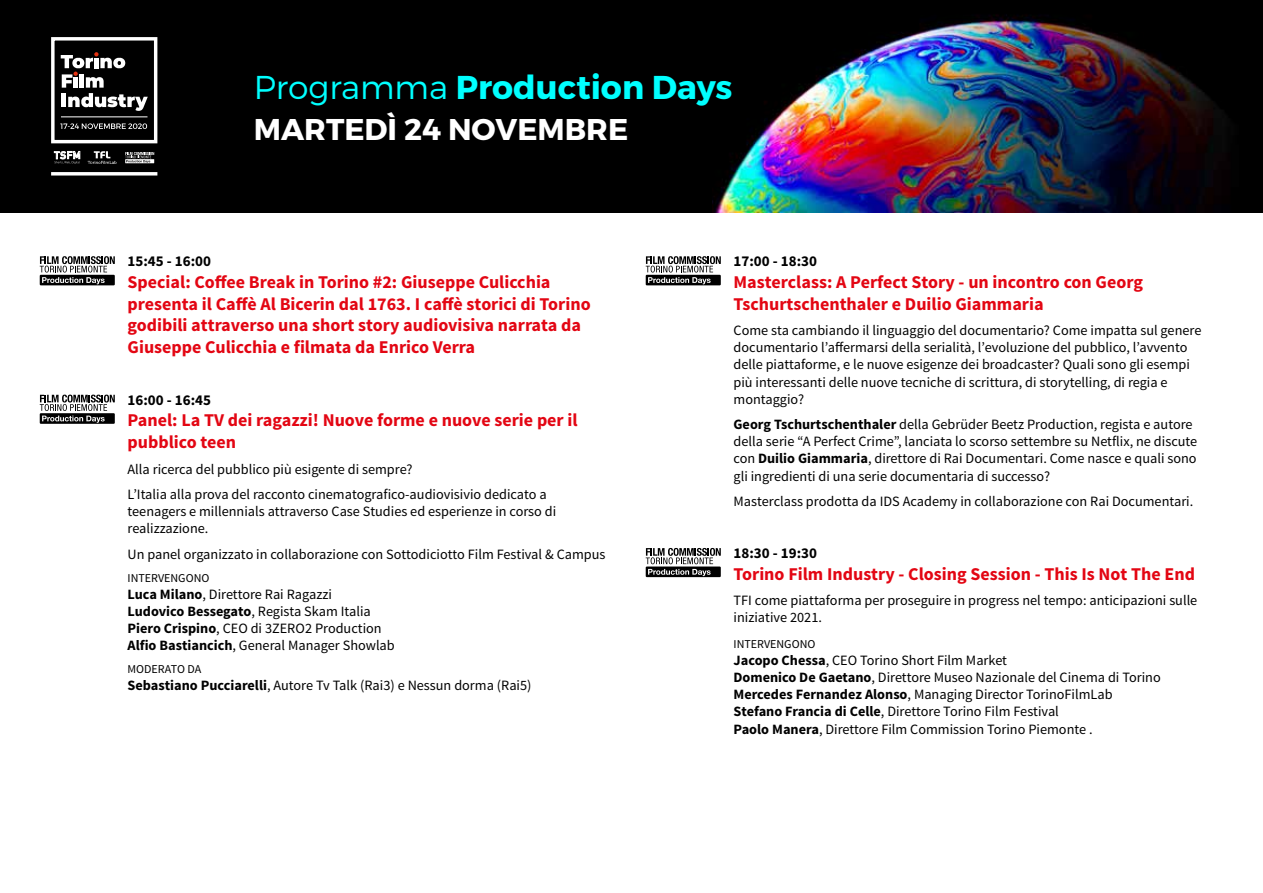
<style>
.page{position:relative;width:1263px;height:893px;background:#fff}
.page>*{position:absolute;margin:0;border:0;box-sizing:border-box;transform-origin:0 0}
.t1{font:33px "Trueno Bd";color:#0ff}
.t2{font:30px "Trueno Bd";color:#fff}
.t3{font:700 18px/21.6px "Source Sans Pro";color:#e30613}
.t4{font:700 15px "Source Sans Pro";color:#000}
.t5{font:14.25px/17.1px "Source Sans Pro";color:#000}
.t6{font:12px "Source Sans Pro";color:#000}
.s1{font-family:"Trueno Lt"}
.s2{font-weight:700}
</style>
<div class="page">
<div style="left:0;top:0;width:1263px;height:213px;background:#000"></div>
<img style="left:712px;top:15px;width:512px;height:198px">
<hr style="left:61px;top:117px;width:86px;height:1px;background:#fff">
<svg style="left:61px;top:52px;width:87px;height:59px"></svg>
<div style="left:51px;top:37px;width:106px;height:106px;border:3px solid #fff"></div>
<svg style="left:51px;top:172px;width:106px;height:4px"></svg>
<svg style="left:125px;top:152px;width:29px;height:11px"></svg>
<svg style="left:54px;top:151px;width:26px;height:13px"></svg>
<svg style="left:88px;top:151px;width:28px;height:13px"></svg>
<svg style="left:60px;top:123px;width:87px;height:6px"></svg>
<svg style="left:40px;top:256px;width:75px;height:29px"></svg>
<svg style="left:40px;top:395px;width:75px;height:29px"></svg>
<svg style="left:646px;top:256px;width:75px;height:29px"></svg>
<svg style="left:646px;top:548px;width:75px;height:29px"></svg>
<h1 class="t1" style="left:254px;top:66px;width:480px"><span class="s1">Programma</span> Production Days</h1>
<h2 class="t2" style="left:254px;top:110px;width:376px">MARTEDÌ 24 NOVEMBRE</h2>
<p class="t4" style="left:128px;top:252px;width:85px">15:45 - 16:00</p>
<p class="t3" style="left:128px;top:272px;width:465px">Special: Coffee Break in Torino #2: Giuseppe Culicchia presenta il Caffè Al Bicerin dal 1763. I caffè storici di Torino godibili attraverso una short story audiovisiva narrata da Giuseppe Culicchia e filmata da Enrico Verra</p>
<p class="t4" style="left:128px;top:390px;width:85px">16:00 - 16:45</p>
<p class="t3" style="left:128px;top:410px;width:452px">Panel: La TV dei ragazzi! Nuove forme e nuove serie per il pubblico teen</p>
<p class="t5" style="left:128px;top:456px;width:421px;line-height:25.7px">Alla ricerca del pubblico più esigente di sempre?<br>L’Italia alla prova del racconto cinematografico-audiovisivio dedicato a</p>
<p class="t5" style="left:128px;top:503px;width:430px">teenagers e millennials attraverso Case Studies ed esperienze in corso di realizzazione.</p>
<p class="t5" style="left:128px;top:546px;width:479px">Un panel organizzato in collaborazione con Sottodiciotto Film Festival &amp; Campus</p>
<p class="t6" style="left:128px;top:570px;width:83px">INTERVENGONO</p>
<p class="t5" style="left:128px;top:586px;width:269px"><span class="s2">Luca Milano</span>, Direttore Rai Ragazzi<br><span class="s2">Ludovico Bessegato</span>, Regista Skam Italia <span class="s2">Piero Crispino</span>, CEO di 3ZERO2 Production <span class="s2">Alfio Bastiancich</span>, General Manager Showlab</p>
<p class="t6" style="left:128px;top:662px;width:75px">MODERATO DA</p>
<p class="t5" style="left:128px;top:677px;width:405px"><span class="s2">Sebastiano Pucciarelli</span>, Autore Tv Talk (Rai3) e Nessun dorma (Rai5)</p>
<p class="t4" style="left:733px;top:252px;width:85px">17:00 - 18:30</p>
<p class="t3" style="left:733px;top:272px;width:411px">Masterclass: A Perfect Story - un incontro con Georg<br>Tschurtschenthaler e Duilio Giammaria</p>
<p class="t5" style="left:733px;top:322px;width:469px">Come sta cambiando il linguaggio del documentario? Come impatta sul genere documentario l’affermarsi della serialità, l’evoluzione del pubblico, l’avvento delle piattaforme, e le nuove esigenze dei broadcaster? Quali sono gli esempi più interessanti delle nuove tecniche di scrittura, di storytelling, di regia e montaggio?</p>
<p class="t5" style="left:733px;top:416px;width:465px"><span class="s2">Georg Tschurtschenthaler</span> della Gebrüder Beetz Production, regista e autore della serie “A Perfect Crime”, lanciata lo scorso settembre su Netflix, ne discute con <span class="s2">Duilio Giammaria</span>, direttore di Rai Documentari. Come nasce e quali sono gli ingredienti di una serie documentaria di successo?</p>
<p class="t5" style="left:733px;top:493px;width:461px">Masterclass prodotta da IDS Academy in collaborazione con Rai Documentari.</p>
<p class="t4" style="left:733px;top:543px;width:85px">18:30 - 19:30</p>
<p class="t3" style="left:733px;top:564px;width:463px">Torino Film Industry - Closing Session - This Is Not The End</p>
<p class="t5" style="left:733px;top:592px;width:465px">TFI come piattaforma per proseguire in progress nel tempo: anticipazioni sulle iniziative 2021.</p>
<p class="t6" style="left:733px;top:637px;width:83px">INTERVENGONO</p>
<p class="t5" style="left:733px;top:652px;width:429px"><span class="s2">Jacopo Chessa</span>, CEO Torino Short Film Market<br><span class="s2">Domenico De Gaetano</span>, Direttore Museo Nazionale del Cinema di Torino <span class="s2">Mercedes Fernandez Alonso</span>, Managing Director TorinoFilmLab <span class="s2">Stefano Francia di Celle</span>, Direttore Torino Film Festival<br><span class="s2">Paolo Manera</span>, Direttore Film Commission Torino Piemonte .</p>
</div>
